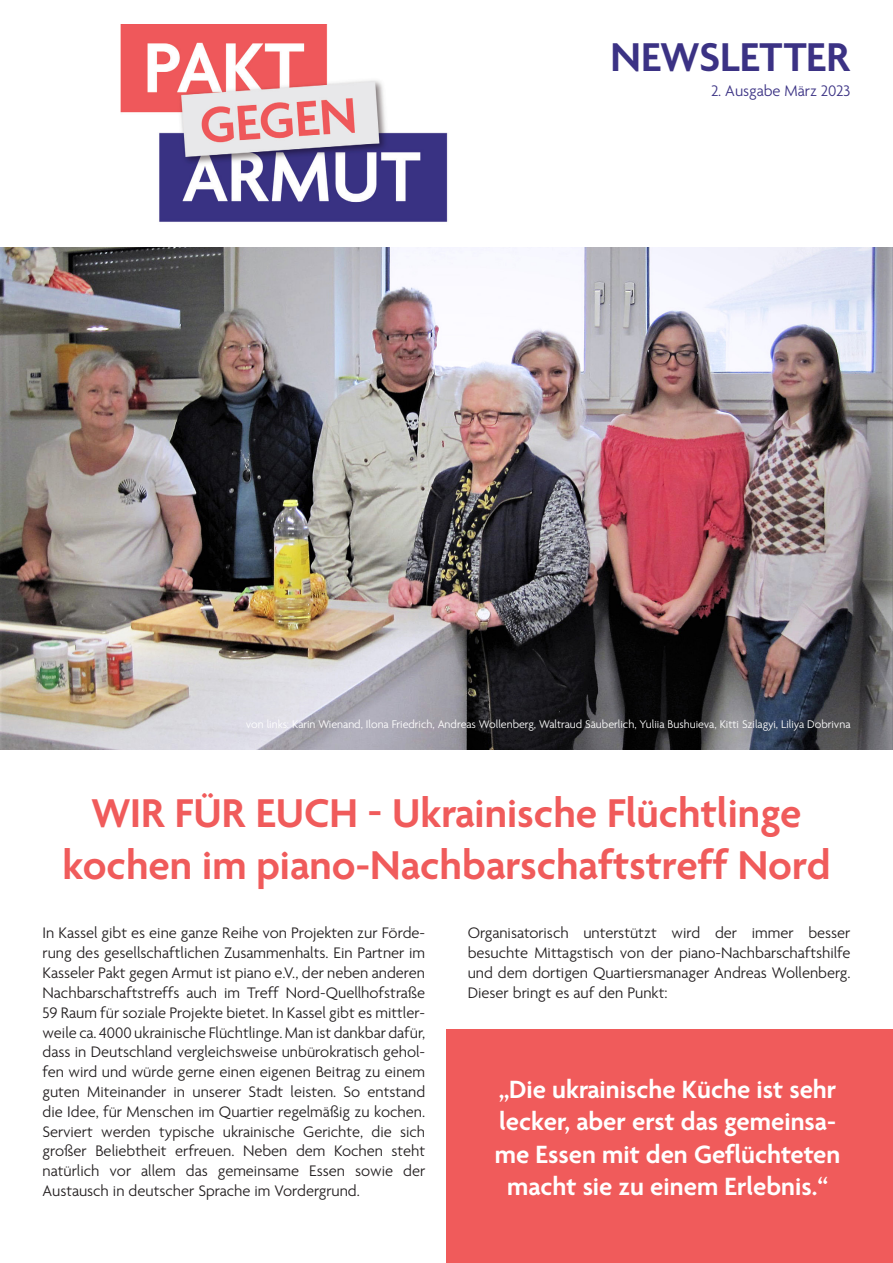
<style>
.page{position:relative;width:893px;height:1263px;background:#fff}
.page>*{position:absolute;margin:0;border:0;box-sizing:border-box;transform-origin:0 0}
.t1{font:600 43.5px/52.2px "Agenda One";color:#f05b5b;text-align:center}
.t2{font:600 43.5px "Agenda One";color:#3b3284}
.t3{font:600 27px/32.4px "Agenda One";color:#fff;text-align:center}
.t4{font:300 16.5px/19.8px "Agenda One";color:#231f20;text-align:justify}
.t5{font:300 16.5px "Agenda One";color:#3b3284}
.t6{font:300 12px "Agenda One";color:#fff}
</style>
<div class="page">
<div style="left:446px;top:1029px;width:447px;height:234px;background:#f05b5b"></div>
<img style="left:0;top:247px;width:893px;height:502px">
<img style="left:120px;top:24px;width:328px;height:198px">
<h1 class="t2" style="left:610px;top:33px;width:241px">NEWSLETTER</h1>
<p class="t5" style="left:711px;top:82px;width:141px">2. Ausgabe März 2023</p>
<p class="t6" style="left:246px;top:718px;width:606px">von links: Karin Wienand, Ilona Friedrich, Andreas Wollenberg, Waltraud Säuberlich, Yuliia Bushuieva, Kitti Szilagyi, Liliya Dobrivna</p>
<h1 class="t1" style="left:63px;top:787px;width:769px">WIR FÜR EUCH - Ukrainische Flüchtlinge kochen im piano-Nachbarschaftstreff Nord</h1>
<p class="t4" style="left:43px;top:923px;width:384px">In Kassel gibt es eine ganze Reihe von Projekten zur Förde&shy;rung des gesellschaftlichen Zusammenhalts. Ein Partner im Kasseler Pakt gegen Armut ist piano e.V., der neben anderen Nachbarschaftstreffs auch im Treff Nord-Quellhofstraße 59 Raum für soziale Projekte bietet. In Kassel gibt es mittler&shy;weile ca. 4000 ukrainische Flüchtlinge. Man ist dankbar dafür, dass in Deutschland vergleichsweise unbürokratisch gehol&shy;fen wird und würde gerne einen eigenen Beitrag zu einem guten Miteinander in unserer Stadt leisten. So entstand die Idee, für Menschen im Quartier regelmäßig zu kochen.<br>Serviert werden typische ukrainische Gerichte, die sich großer Beliebtheit erfreuen. Neben dem Kochen steht natürlich vor allem das gemeinsame Essen sowie der Austausch in deutscher Sprache im Vordergrund.</p>
<p class="t4" style="left:468px;top:923px;width:384px">Organisatorisch unterstützt wird der immer besser besuchte Mittagstisch von der piano-Nachbarschaftshilfe und dem dortigen Quartiersmanager Andreas Wollenberg.<br>Dieser bringt es auf den Punkt:</p>
<h2 class="t3" style="left:495px;top:1073px;width:347px">„Die ukrainische Küche ist sehr lecker, aber erst das gemeinsa&shy;me Essen mit den Gefüchteten macht sie zu einem Erlebnis.“</h2>
</div>
